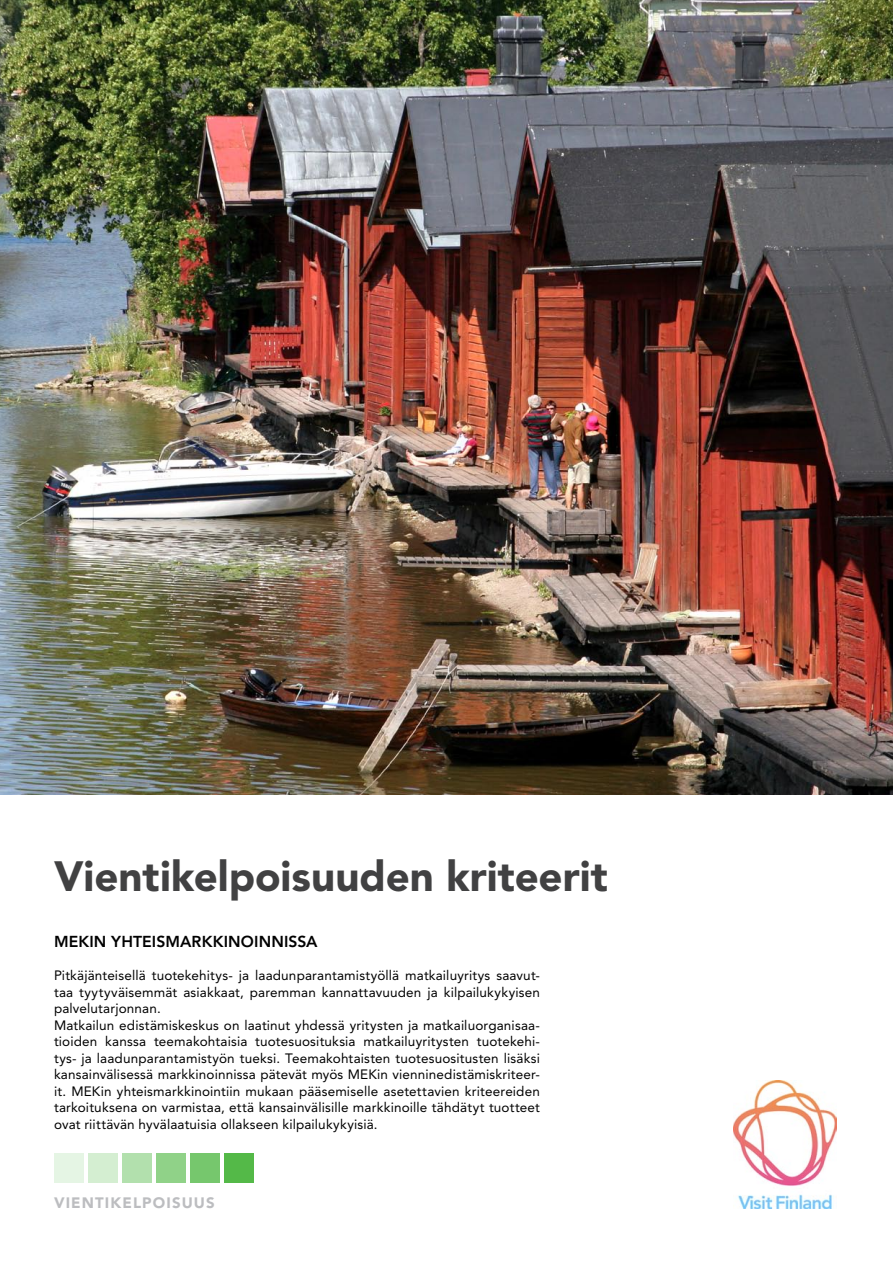
<style>
.page{position:relative;width:893px;height:1263px;background:#fff}
.page>*{position:absolute;margin:0;border:0;box-sizing:border-box;transform-origin:0 0}
.t1{font:900 42px "Avenir LT Std";color:#414142}
.t2{font:800 15.75px "Avenir LT Std";letter-spacing:.01em;color:#000}
.t3{font:900 15px "Avenir LT Std";letter-spacing:.075em;color:#bcbdc0}
.t4{font:13.5px/16.5px "Avenir LT Std";letter-spacing:.01em;color:#000}
</style>
<div class="page">
<img style="left:0;top:0;width:893px;height:795px">
<div style="left:54px;top:1153px;width:30px;height:29px;background:#e5f5e4"></div>
<div style="left:88px;top:1153px;width:30px;height:29px;background:#d4eed1"></div>
<div style="left:122px;top:1153px;width:30px;height:29px;background:#b2e0ad"></div>
<div style="left:156px;top:1153px;width:30px;height:29px;background:#90d288"></div>
<div style="left:190px;top:1153px;width:30px;height:29px;background:#76c76d"></div>
<div style="left:224px;top:1153px;width:30px;height:29px;background:#54b948"></div>
<img style="left:733px;top:1080px;width:104px;height:129px">
<h1 class="t1" style="left:54px;top:851px;width:555px">Vientikelpoisuuden kriteerit</h1>
<p class="t2" style="left:54px;top:933px;width:265px">MEKIN YHTEISMARKKINOINNISSA</p>
<p class="t4" style="left:54px;top:968px;width:488px">Pitkäjänteisellä tuotekehitys- ja laadunparantamistyöllä matkailuyritys saavut&shy;taa tyytyväisemmät asiakkaat, paremman kannattavuuden ja kilpailukykyisen palvelutarjonnan.<br>Matkailun edistämiskeskus on laatinut yhdessä yritysten ja matkailuorganisaa&shy;tioiden kanssa teemakohtaisia tuotesuosituksia matkailuyritysten tuotekehi&shy;tys- ja laadunparantamistyön tueksi. Teemakohtaisten tuotesuositusten lisäksi kansainvälisessä markkinoinnissa pätevät myös MEKin vienninedistämiskriteer&shy;it. MEKin yhteismarkkinointiin mukaan pääsemiselle asetettavien kriteereiden tarkoituksena on varmistaa, että kansainvälisille markkinoille tähdätyt tuotteet ovat riittävän hyvälaatuisia ollakseen kilpailukykyisiä.</p>
<p class="t3" style="left:54px;top:1194px;width:162px">VIENTIKELPOISUUS</p>
</div>
